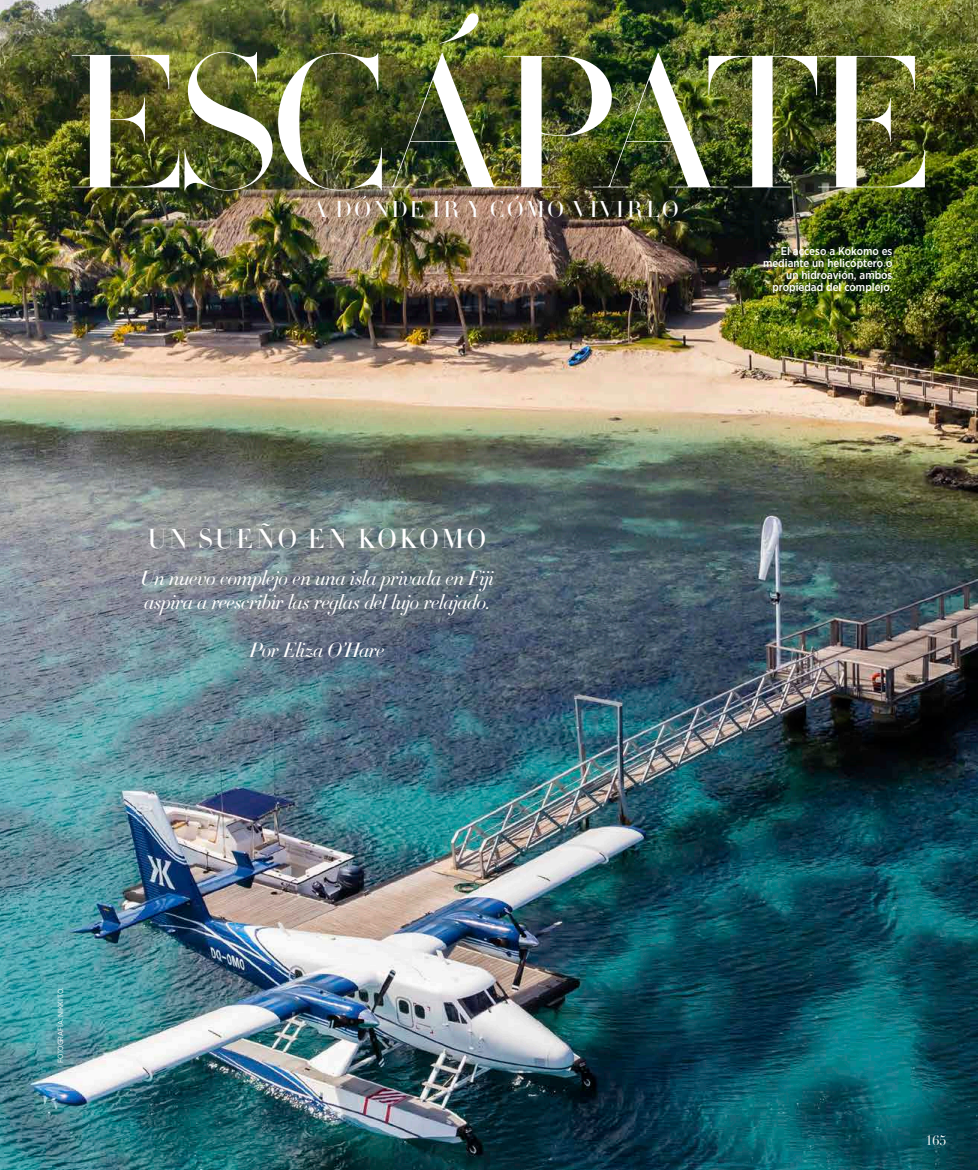
<style>
.page{position:relative;width:978px;height:1170px;background:#fff}
.page>*{position:absolute;margin:0;border:0;box-sizing:border-box;transform-origin:0 0}
.t1{font:185.25px "Didot HTF Display Ex Lg";letter-spacing:-.05em;color:#fff}
.t2{font:27px "Didot HTF Display Md";letter-spacing:.08em;color:#fff}
.t3{font:22.5px "Didot HTF L64 Light";letter-spacing:.075em;color:#fff}
.t4{font:20.25px/24px "Didot HTF L24 Light Ital";letter-spacing:-.025em;color:#fff}
.t5{font:13.5px "Didot LH";color:#fff}
.t6{font:500 11.25px/12px "Gotham Narrow";color:#fff;text-align:right}
.t7{font:7.5px "Gotham Narrow";letter-spacing:-.02em;color:#fff}
.s1{font-size:186.6px}
</style>
<div class="page">
<img style="left:0;top:0;width:978px;height:1169px">
<p class="t1" style="left:65px;top:10px;width:866px"><span class="s1">ES</span>CÁPATE</p>
<p class="t3" style="left:312px;top:196px;width:369px">A DÓNDE IR Y CÓMO VIVIRLO</p>
<p class="t6" style="left:763px;top:245px;width:131px">El acceso a Kokomo es mediante un helicóptero o un hidroavión, ambos propiedad del complejo.</p>
<p class="t2" style="left:147px;top:522px;width:341px">UN SUEÑO EN KOKOMO</p>
<p class="t4" style="left:140px;top:566px;width:355px">Un nuevo complejo en una isla privada en Fiji aspira a reescribir las reglas del lujo relajado.</p>
<p class="t4" style="left:249px;top:638px;width:137px">Por Eliza O’Hare</p>
<p class="t7" style="left:56px;top:1063px;width:77px;rotate:-90deg">FOTOGRAFÍA: NIKKI TO.</p>
<p class="t5" style="left:925px;top:1132px;width:23px">165</p>
</div>
